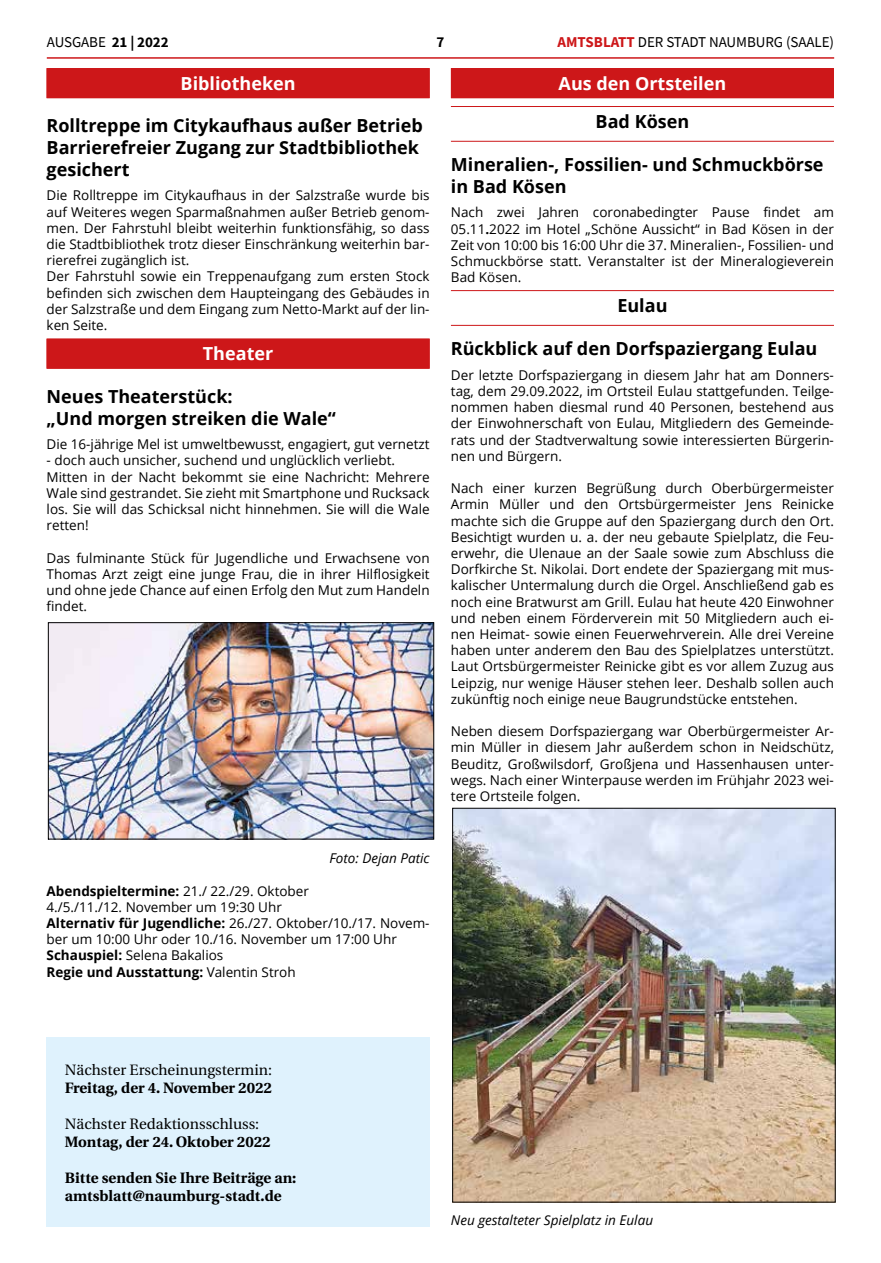
<style>
.page{position:relative;width:881px;height:1263px;background:#fff}
.page>*{position:absolute;margin:0;border:0;box-sizing:border-box;transform-origin:0 0}
.t1{font:700 18px/21.6px "Open Sans";color:#000}
.t2{font:700 18px "Open Sans";color:#fff}
.t3{font:700 15px/18px "Utopia";color:#000}
.t4{font:15px "Utopia";color:#000}
.t5{font:15px "Source Sans Pro";letter-spacing:-.005em;color:#000}
.t6{font:700 15px "Source Sans Pro";color:#000}
.t7{font:13.5px/16.2px "Open Sans";color:#000;text-align:justify}
.t8{font:italic 13.5px "Open Sans";color:#000}
.s1{font-weight:700}
.s2{font-weight:700;color:#cd1719}
</style>
<div class="page">
<hr style="left:47px;top:57px;width:786px;height:2px;background:#cd1719">
<div style="left:450px;top:68px;width:383px;height:30px;background:#cd1719"></div>
<hr style="left:450px;top:106px;width:383px;height:1px;background:#cd1719">
<hr style="left:450px;top:141px;width:383px;height:1px;background:#cd1719">
<hr style="left:450px;top:290px;width:383px;height:1px;background:#cd1719">
<hr style="left:450px;top:325px;width:383px;height:1px;background:#cd1719">
<img style="left:454px;top:810px;width:379px;height:390px">
<div style="left:452px;top:808px;width:383px;height:394px;border:1px solid #000"></div>
<div style="left:47px;top:68px;width:382px;height:30px;background:#cd1719"></div>
<div style="left:47px;top:338px;width:382px;height:30px;background:#e17879"></div>
<div style="left:47px;top:339px;width:382px;height:30px;background:#cd1719"></div>
<img style="left:50px;top:624px;width:382px;height:213px">
<div style="left:48px;top:622px;width:386px;height:217px;border:1px solid #000"></div>
<div style="left:47px;top:1037px;width:382px;height:190px;background:#dff2fd"></div>
<p class="t5" style="left:47px;top:32px;width:123px">AUSGABE <span class="s1">21 | 2022</span></p>
<p class="t6" style="left:436px;top:32px;width:9px">7</p>
<p class="t5" style="left:557px;top:32px;width:278px"><span class="s2">AMTSBLATT</span> DER STADT NAUMBURG (SAALE)</p>
<h1 class="t2" style="left:558px;top:70px;width:169px">Aus den Ortsteilen</h1>
<h1 class="t1" style="left:595px;top:110px;width:95px">Bad Kösen</h1>
<h1 class="t1" style="left:450px;top:153px;width:374px">Mineralien-, Fossilien- und Schmuckbörse in Bad Kösen</h1>
<p class="t7" style="left:450px;top:204px;width:384px">Nach zwei Jahren coronabedingter Pause findet am 05.11<span class="s1">.</span>2022 im Hotel „Schöne Aussicht“ in Bad Kösen in der Zeit von 10:00 bis 16:00 Uhr die 37. Mineralien-, Fossilien- und Schmuckbörse statt. Veranstalter ist der Mineralogieverein Bad Kösen.</p>
<h1 class="t1" style="left:617px;top:294px;width:52px">Eulau</h1>
<h1 class="t1" style="left:450px;top:337px;width:368px">Rückblick auf den Dorfspaziergang Eulau</h1>
<p class="t7" style="left:450px;top:366px;width:384px">Der letzte Dorfspaziergang in diesem Jahr hat am Donners&shy;tag, dem 29.09.2022, im Ortsteil Eulau stattgefunden. Teilge&shy;nommen haben diesmal rund 40 Personen, bestehend aus der Einwohnerschaft von Eulau, Mitgliedern des Gemeinde&shy;rats und der Stadtverwaltung sowie interessierten Bürgerin&shy;nen und Bürgern.</p>
<p class="t7" style="left:450px;top:480px;width:384px">Nach einer kurzen Begrüßung durch Oberbürgermeister Armin Müller und den Ortsbürgermeister Jens Reinicke machte sich die Gruppe auf den Spaziergang durch den Ort.<br>Besichtigt wurden u. a. der neu gebaute Spielplatz, die Feu&shy;erwehr, die Ulenaue an der Saale sowie zum Abschluss die Dorfkirche St. Nikolai. Dort endete der Spaziergang mit mus&shy;kalischer Untermalung durch die Orgel. Anschließend gab es noch eine Bratwurst am Grill. Eulau hat heute 420 Einwohner und neben einem Förderverein mit 50 Mitgliedern auch ei&shy;nen Heimat- sowie einen Feuerwehrverein. Alle drei Vereine haben unter anderem den Bau des Spielplatzes unterstützt.<br>Laut Ortsbürgermeister Reinicke gibt es vor allem Zuzug aus Leipzig, nur wenige Häuser stehen leer. Deshalb sollen auch zukünftig noch einige neue Baugrundstücke entstehen.</p>
<p class="t7" style="left:450px;top:723px;width:384px">Neben diesem Dorfspaziergang war Oberbürgermeister Ar&shy;min Müller in diesem Jahr außerdem schon in Neidschütz, Beuditz, Großwilsdorf, Großjena und Hassenhausen unter&shy;wegs. Nach einer Winterpause werden im Frühjahr 2023 wei&shy;tere Ortsteile folgen.</p>
<h1 class="t2" style="left:180px;top:70px;width:117px">Bibliotheken</h1>
<h1 class="t1" style="left:47px;top:115px;width:377px">Rolltreppe im Citykaufhaus außer Betrieb<br>Barrierefreier Zugang zur Stadtbibliothek gesichert</h1>
<p class="t7" style="left:47px;top:187px;width:384px;text-align:left">Die Rolltreppe im Citykaufhaus in der Salzstraße wurde bis auf Weiteres wegen Sparmaßnahmen außer Betrieb genom&shy;men. Der Fahrstuhl bleibt weiterhin funktionsfähig, so dass die Stadtbibliothek trotz dieser Einschränkung weiterhin bar&shy;rierefrei zugänglich ist.<br>Der Fahrstuhl sowie ein Treppenaufgang zum ersten Stock befinden sich zwischen dem Haupteingang des Gebäudes in der Salzstraße und dem Eingang zum Netto-Markt auf der lin&shy;ken Seite.</p>
<h1 class="t2" style="left:203px;top:341px;width:72px">Theater</h1>
<h1 class="t1" style="left:47px;top:385px;width:291px">Neues Theaterstück:<br>„Und morgen streiken die Wale“</h1>
<p class="t7" style="left:47px;top:436px;width:384px">Die 16-jährige Mel ist umweltbewusst, engagiert, gut vernetzt</p>
<p class="t7" style="left:47px;top:452px;width:384px;text-align:left">- doch auch unsicher, suchend und unglücklich verliebt.<br>Mitten in der Nacht bekommt sie eine Nachricht: Mehrere Wale sind gestrandet. Sie zieht mit Smartphone und Rucksack los. Sie will das Schicksal nicht hinnehmen. Sie will die Wale retten!</p>
<p class="t7" style="left:47px;top:549px;width:384px">Das fulminante Stück für Jugendliche und Erwachsene von Thomas Arzt zeigt eine junge Frau, die in ihrer Hilflosigkeit und ohne jede Chance auf einen Erfolg den Mut zum Handeln findet.</p>
<p class="t8" style="left:329px;top:849px;width:101px">Foto: Dejan Patic</p>
<p class="t7" style="left:47px;top:882px;width:384px;text-align:left"><span class="s1">Abendspieltermine:</span> 21./ 22./29. Oktober<br>4./5./11./12. November um 19:30 Uhr<br><span class="s1">Alternativ für Jugendliche:</span> 26./27. Oktober/10./17. Novem&shy;ber um 10:00 Uhr oder 10./16. November um 17:00 Uhr <span class="s1">Schauspiel:</span> Selena Bakalios<br><span class="s1">Regie und Ausstattung:</span> Valentin Stroh</p>
<p class="t4" style="left:65px;top:1061px;width:208px">Nächster Erscheinungstermin:</p>
<p class="t3" style="left:65px;top:1079px;width:208px">Freitag, der 4. November 2022</p>
<p class="t4" style="left:65px;top:1115px;width:196px">Nächster Redaktionsschluss:</p>
<p class="t3" style="left:65px;top:1133px;width:207px">Montag, der 24. Oktober 2022</p>
<p class="t3" style="left:65px;top:1169px;width:233px">Bitte senden Sie Ihre Beiträge an: amtsblatt@naumburg-stadt.de</p>
<p class="t8" style="left:450px;top:1211px;width:204px">Neu gestalteter Spielplatz in Eulau</p>
</div>
